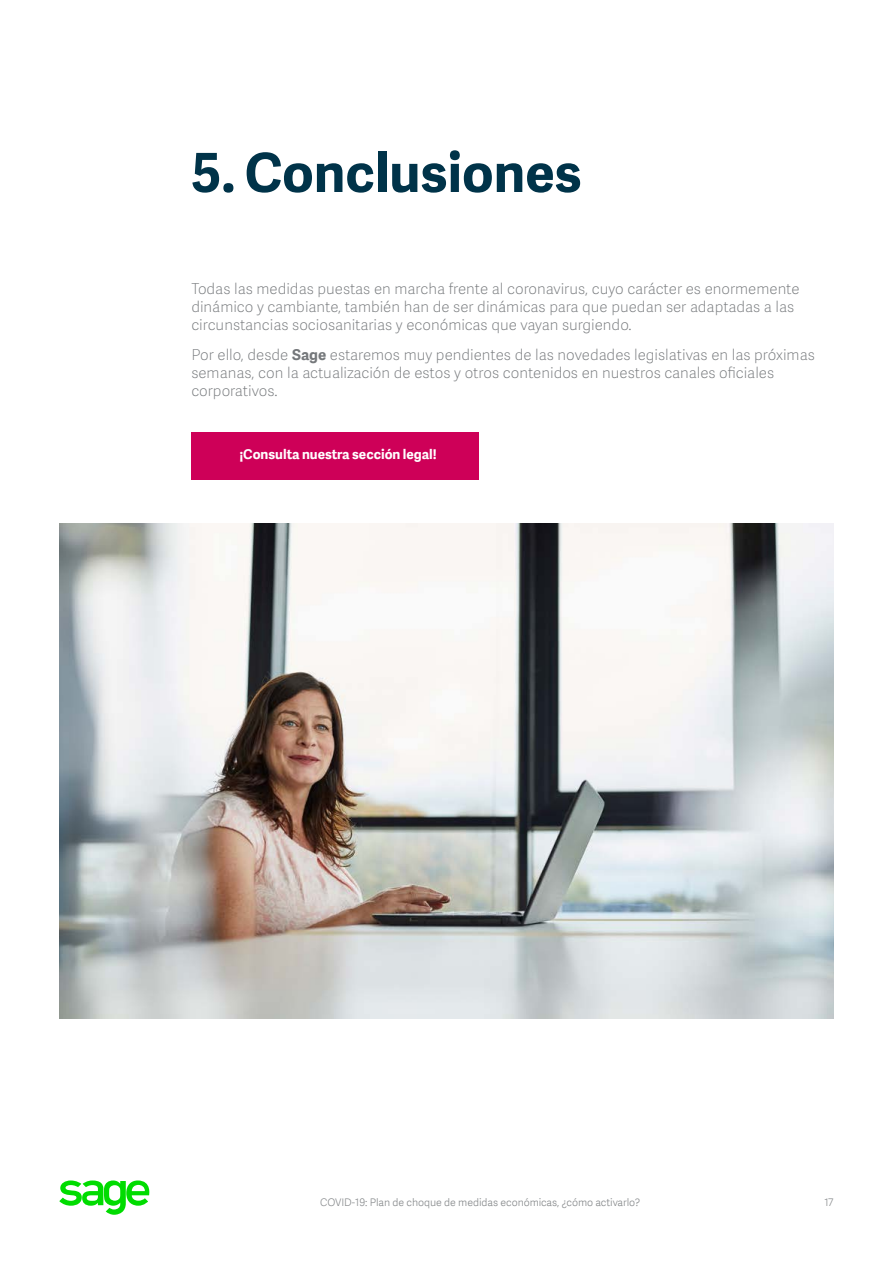
<style>
.page{position:relative;width:893px;height:1263px;background:#fff}
.page>*{position:absolute;margin:0;border:0;box-sizing:border-box;transform-origin:0 0}
.t1{font:700 54px "Adelle Sans SAGE";color:#003349}
.t2{font:15px/18px "Adelle Sans SAGE Th";color:#75787b}
.t3{font:700 13.5px "Adelle Sans SAGE";color:#fff}
.t4{font:10.5px "Adelle Sans SAGE Lt";letter-spacing:-.005em;color:#888b8d}
.s1{font-family:"Adelle Sans SAGE";font-weight:700}
</style>
<div class="page">
<svg style="left:59px;top:1181px;width:91px;height:34px"></svg>
<img style="left:59px;top:524px;width:774px;height:494px">
<div style="left:191px;top:432px;width:287px;height:48px;background:#ce0058"></div>
<h1 class="t1" style="left:191px;top:133px;width:392px">5. Conclusiones</h1>
<p class="t2" style="left:191px;top:279px;width:610px">Todas las medidas puestas en marcha frente al coronavirus, cuyo carácter es enormemente dinámico y cambiante, también han de ser dinámicas para que puedan ser adaptadas a las circunstancias sociosanitarias y económicas que vayan surgiendo.</p>
<p class="t2" style="left:191px;top:345px;width:625px">Por ello, desde <span class="s1">Sage</span> estaremos muy pendientes de las novedades legislativas en las próximas semanas, con la actualización de estos y otros contenidos en nuestros canales oficiales corporativos.</p>
<p class="t3" style="left:239px;top:444px;width:199px">¡Consulta nuestra sección legal!</p>
<p class="t4" style="left:320px;top:1195px;width:321px">COVID-19: Plan de choque de medidas económicas, ¿cómo activarlo?</p>
<p class="t4" style="left:824px;top:1195px;width:10px">17</p>
</div>
